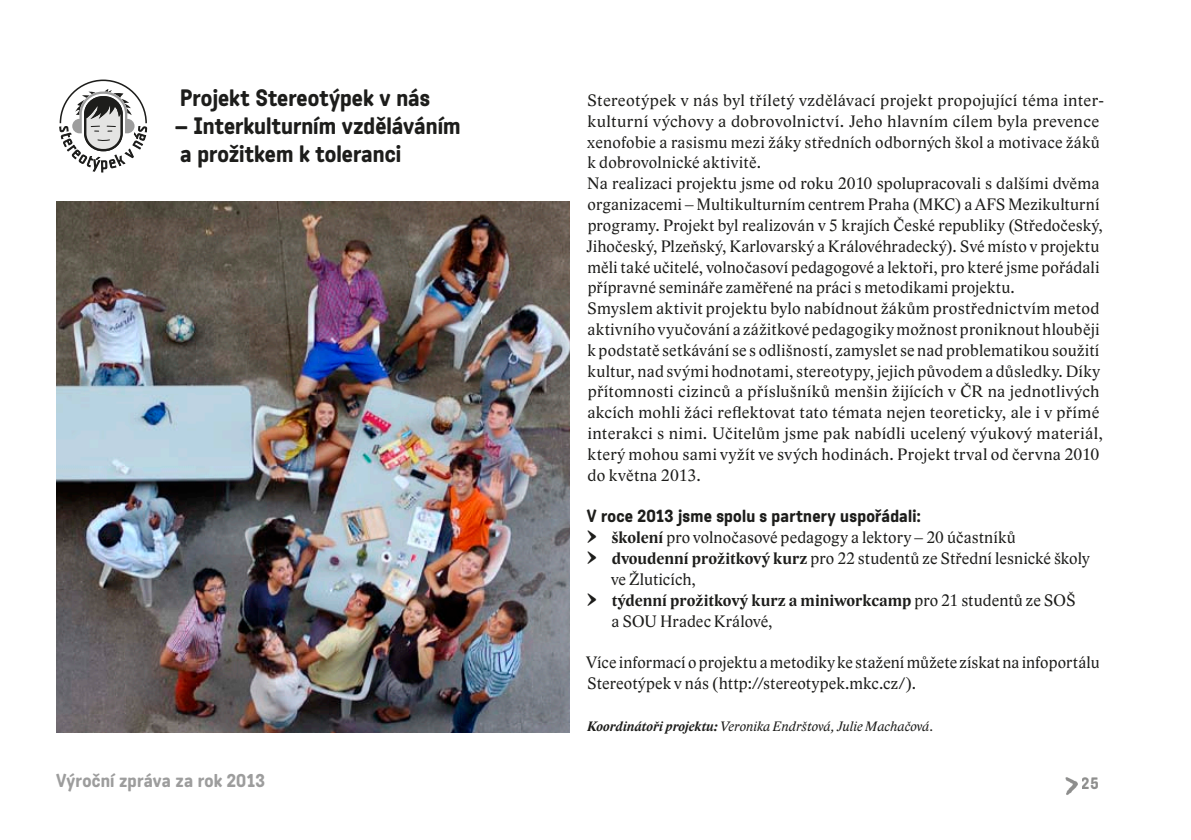
<style>
.page{position:relative;width:1191px;height:840px;background:#fff}
.page>*{position:absolute;margin:0;border:0;box-sizing:border-box;transform-origin:0 0}
.t1{font:500 23px/28px "Katarine Std";color:#1d1d1b}
.t2{font:500 18px "Katarine Std";letter-spacing:.01em;color:#9d9d9d}
.t3{font:17px/20.8px "Lido ST";letter-spacing:.015em;color:#1d1d1b}
.t4{font:700 17px "Lido ST";letter-spacing:.005em;color:#1d1d1b}
.t5{font:500 17px "Katarine Std";letter-spacing:.01em;color:#1d1d1b}
.t6{font:500 16px "Katarine Std";color:#1d1d1b}
.t7{font:italic 14px "Lido ST";letter-spacing:.005em;color:#1d1d1b}
.s1{font-weight:700;font-size:26.6px}
.s2{font-weight:700}
.s3{font-size:26.6px}
.s4{font-weight:400}
</style>
<div class="page">
<img style="left:1065px;top:777px;width:13px;height:18px">
<img style="left:57px;top:201px;width:513px;height:530px">
<svg style="left:59px;top:79px;width:89px;height:94px"></svg>
<p class="t1" style="left:180px;top:83px;width:252px">Projekt Stereotýpek v nás</p>
<p class="t1" style="left:175px;top:111px;width:287px">– Interkulturním vzděláváním a prožitkem k toleranci</p>
<p class="t3" style="left:586px;top:90px;width:519px">Stereotýpek v nás byl tříletý vzdělávací projekt propojující téma inter&shy;kulturní výchovy a dobrovolnictví. Jeho hlavním cílem byla prevence xenofobie a rasismu mezi žáky středních odborných škol a motivace žáků k dobrovolnické aktivitě.<br>Na realizaci projektu jsme od roku 2010 spolupracovali s dalšími dvěma organizacemi – Multikulturním centrem Praha (MKC) a AFS Mezikulturní programy. Projekt byl realizován v 5 krajích České republiky (Středočeský, Jihočeský, Plzeňský, Karlovarský a Královéhradecký). Své místo v projektu měli také učitelé, volnočasoví pedagogové a lektoři, pro které jsme pořádali přípravné semináře zaměřené na práci s metodikami projektu.<br>Smyslem aktivit projektu bylo nabídnout žákům prostřednictvím metod aktivního vyučování a zážitkové pedagogiky možnost proniknout hlouběji k podstatě setkávání se s odlišností, zamyslet se nad problematikou soužití kultur, nad svými hodnotami, stereotypy, jejich původem a důsledky. Díky přítomnosti cizinců a příslušníků menšin žijících v ČR na jednotlivých akcích mohli žáci reflektovat tato témata nejen teoreticky, ale i v přímé interakci s nimi. Učitelům jsme pak nabídli ucelený výukový materiál, který mohou sami vyžít ve svých hodinách. Projekt trval od června 2010 do května 2013.</p>
<p class="t5" style="left:587px;top:504px;width:335px">V roce 2013 jsme spolu s partnery uspořádali:</p>
<p class="t3" style="left:586px;top:527px;width:431px"><span class="s1">›</span> <span class="s2">školení</span> pro volnočasové pedagogy a lektory – 20 účastníků</p>
<p class="t3" style="left:586px;top:547px;width:505px"><span class="s1">›</span> <span class="s2">dvoudenní prožitkový kurz</span> pro 22 studentů ze Střední lesnické školy</p>
<p class="t3" style="left:611px;top:568px;width:87px">ve Žluticích,</p>
<p class="t4" style="left:586px;top:589px;width:491px"><span class="s3">›</span> týdenní prožitkový kurz a miniworkcamp <span class="s4">pro 21 studentů ze SOŠ</span></p>
<p class="t3" style="left:611px;top:610px;width:163px">a SOU Hradec Králové,</p>
<p class="t3" style="left:586px;top:651px;width:514px">Více informací o projektu a metodiky ke stažení můžete získat na infoportálu<br>Stereotýpek v nás (http://stereotypek.mkc.cz/).</p>
<p class="t7" style="left:587px;top:717px;width:347px"><span class="s2">Koordinátoři projektu:</span> Veronika Endrštová, Julie Machačová.</p>
<p class="t2" style="left:56px;top:767px;width:210px">Výroční zpráva za rok 2013</p>
<p class="t6" style="left:1081px;top:772px;width:19px">25</p>
</div>
